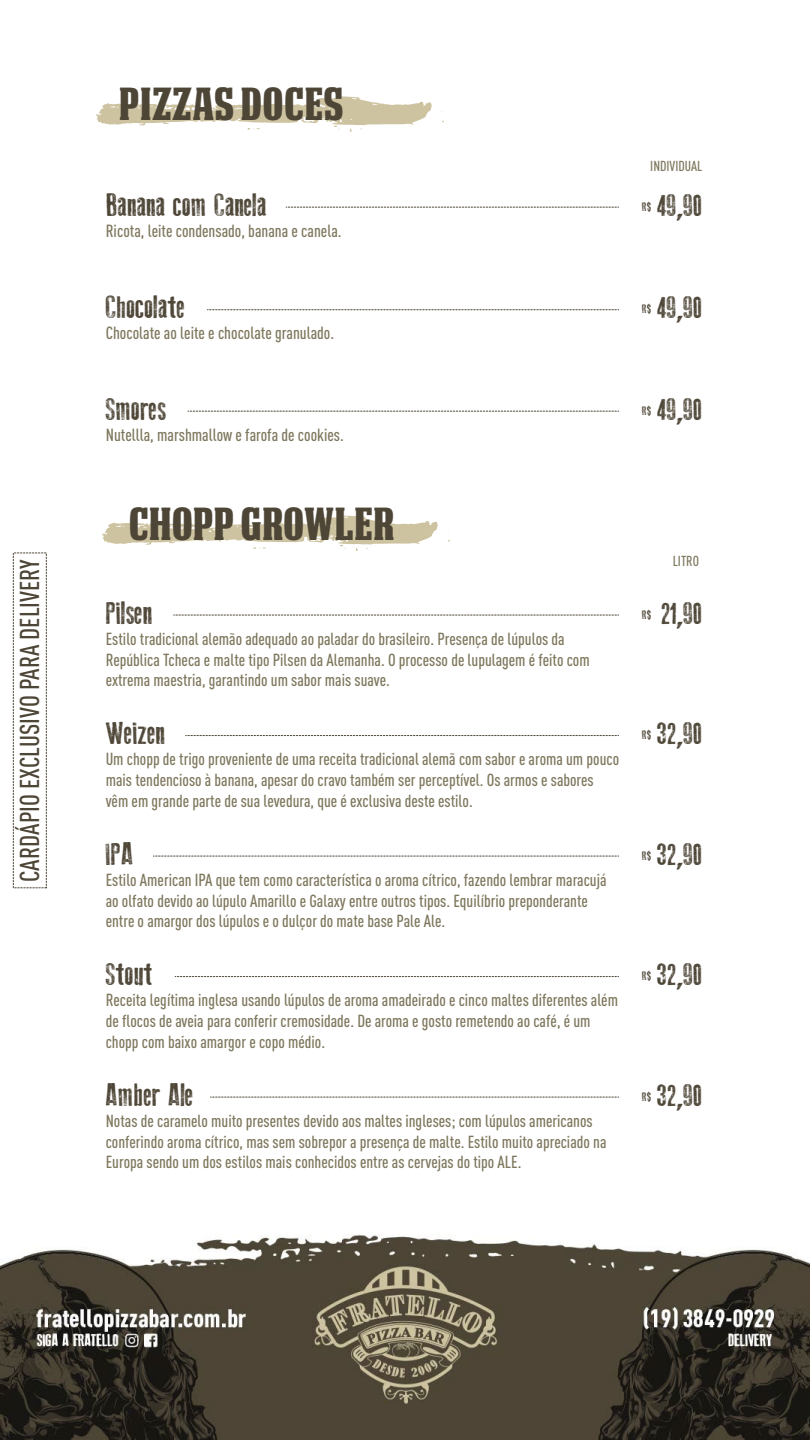
<style>
.page{position:relative;width:810px;height:1440px;background:#fff}
.page>*{position:absolute;margin:0;border:0;box-sizing:border-box;transform-origin:0 0}
.t1{font:44.55px "DEATHEMAACHNCV";color:#4d4536}
.t2{font:31.28px "Old Press";color:#4d4536}
.t3{font:500 26.92px "DIN Cond";color:#4d4536}
.t4{font:500 17.4px "DIN Cond";color:#7e775d}
.t5{font:500 17.25px/20.7px "DIN Cond";color:#7e775d}
.t6{font:500 14.25px "DIN Cond";color:#7e775d}
.t7{font:12.15px "Old Press";color:#4d4536}
</style>
<div class="page">
<svg style="left:286px;top:207px;width:333px;height:1px"></svg>
<svg style="left:207px;top:310px;width:412px;height:1px"></svg>
<svg style="left:188px;top:411px;width:431px;height:1px"></svg>
<svg style="left:96px;top:96px;width:336px;height:36px"></svg>
<svg style="left:102px;top:516px;width:336px;height:35px"></svg>
<svg style="left:174px;top:615px;width:445px;height:1px"></svg>
<svg style="left:186px;top:735px;width:433px;height:1px"></svg>
<svg style="left:153px;top:856px;width:466px;height:1px"></svg>
<svg style="left:175px;top:976px;width:444px;height:1px"></svg>
<svg style="left:210px;top:1097px;width:409px;height:1px"></svg>
<img style="left:0;top:1234px;width:810px;height:206px">
<div style="left:13px;top:553px;width:33px;height:335px;background:#fff;border:1px dashed #4d4536"></div>
<h3 class="t3" style="left:14px;top:882px;width:324px;rotate:-90deg">CARDÁPIO EXCLUSIVO PARA DELIVERY</h3>
<h1 class="t1" style="left:119px;top:79px;width:226px">PIZZAS DOCES</h1>
<p class="t6" style="left:650px;top:157px;width:54px">INDIVIDUAL</p>
<h2 class="t2" style="left:106px;top:187px;width:163px">Banana com Canela</h2>
<h2 class="t2" style="left:657px;top:187px;width:47px">49,90</h2>
<p class="t4" style="left:106px;top:221px;width:237px">Ricota, leite condensado, banana e canela.</p>
<p class="t7" style="left:642px;top:200px;width:11px">R$</p>
<h2 class="t2" style="left:106px;top:289px;width:81px">Chocolate</h2>
<h2 class="t2" style="left:657px;top:289px;width:47px">49,90</h2>
<p class="t4" style="left:106px;top:323px;width:230px">Chocolate ao leite e chocolate granulado.</p>
<p class="t7" style="left:642px;top:302px;width:11px">R$</p>
<h2 class="t2" style="left:106px;top:391px;width:62px">Smores</h2>
<h2 class="t2" style="left:657px;top:391px;width:47px">49,90</h2>
<p class="t4" style="left:106px;top:425px;width:240px">Nutellla, marshmallow e farofa de cookies.</p>
<p class="t7" style="left:642px;top:404px;width:11px">R$</p>
<h1 class="t1" style="left:129px;top:498px;width:268px">CHOPP GROWLER</h1>
<p class="t6" style="left:673px;top:552px;width:28px">LITRO</p>
<h2 class="t2" style="left:106px;top:595px;width:48px">Pilsen</h2>
<h2 class="t2" style="left:661px;top:595px;width:43px">21,90</h2>
<p class="t5" style="left:106px;top:628px;width:486px">Estilo tradicional alemão adequado ao paladar do brasileiro. Presença de lúpulos da<br>República Tcheca e malte tipo Pilsen da Alemanha. O processo de lupulagem é feito com extrema maestria, garantindo um sabor mais suave.</p>
<p class="t7" style="left:642px;top:608px;width:11px">R$</p>
<h2 class="t2" style="left:106px;top:716px;width:61px">Weizen</h2>
<h2 class="t2" style="left:657px;top:716px;width:47px">32,90</h2>
<p class="t5" style="left:106px;top:749px;width:515px">Um chopp de trigo proveniente de uma receita tradicional alemã com sabor e aroma um pouco mais tendencioso à banana, apesar do cravo também ser perceptível. Os armos e sabores vêm em grande parte de sua levedura, que é exclusiva deste estilo.</p>
<p class="t7" style="left:642px;top:728px;width:11px">R$</p>
<h2 class="t2" style="left:106px;top:836px;width:29px">IPA</h2>
<h2 class="t2" style="left:657px;top:836px;width:47px">32,90</h2>
<p class="t5" style="left:106px;top:869px;width:502px">Estilo American IPA que tem como característica o aroma cítrico, fazendo lembrar maracujá ao olfato devido ao lúpulo Amarillo e Galaxy entre outros tipos. Equilíbrio preponderante entre o amargor dos lúpulos e o dulçor do mate base Pale Ale.</p>
<p class="t7" style="left:642px;top:849px;width:11px">R$</p>
<h2 class="t2" style="left:106px;top:957px;width:49px">Stout</h2>
<h2 class="t2" style="left:657px;top:957px;width:47px">32,90</h2>
<p class="t5" style="left:106px;top:990px;width:514px">Receita legítima inglesa usando lúpulos de aroma amadeirado e cinco maltes diferentes além de flocos de aveia para conferir cremosidade. De aroma e gosto remetendo ao café, é um chopp com baixo amargor e copo médio.</p>
<p class="t7" style="left:642px;top:969px;width:11px">R$</p>
<h2 class="t2" style="left:106px;top:1077px;width:89px">Amber Ale</h2>
<h2 class="t2" style="left:657px;top:1077px;width:47px">32,90</h2>
<p class="t5" style="left:106px;top:1110px;width:502px">Notas de caramelo muito presentes devido aos maltes ingleses; com lúpulos americanos conferindo aroma cítrico, mas sem sobrepor a presença de malte. Estilo muito apreciado na<br>Europa sendo um dos estilos mais conhecidos entre as cervejas do tipo ALE.</p>
<p class="t7" style="left:642px;top:1090px;width:11px">R$</p>
</div>
